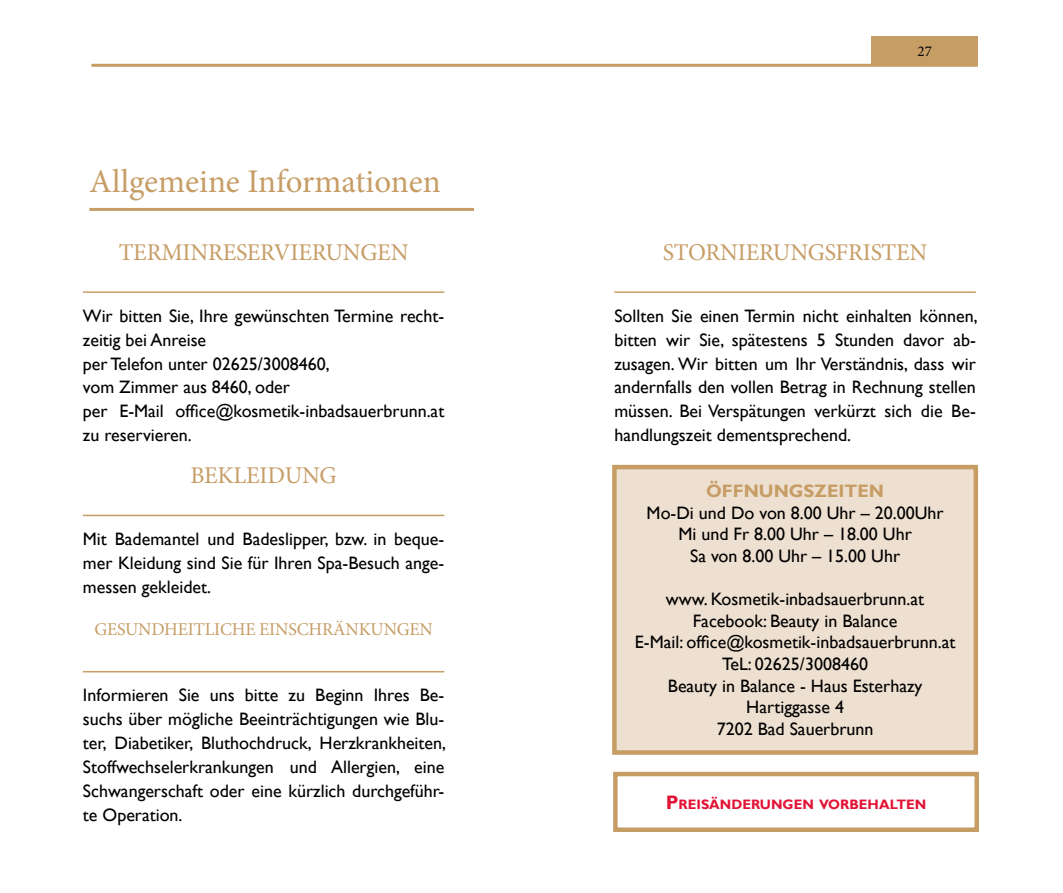
<style>
.page{position:relative;width:1063px;height:893px;background:#fff}
.page>*{position:absolute;margin:0;border:0;box-sizing:border-box;transform-origin:0 0}
.t1{font:33px "Minion Pro";color:#c79d66}
.t2{font:24px "Minion Pro";letter-spacing:-.01em;color:#c79d66}
.t3{font:18px/24px "Gill Sans";color:#000;text-align:justify}
.t4{font:18px "Minion Pro";letter-spacing:-.01em;color:#c79d66}
.t5{font:700 18px "Gill Sans";color:#c79d66}
.t6{font:15px "Minion Pro";color:#000}
.t7{font:700 13.65px "Gill Sans";color:#e21436}
.s1{font-size:19.5px}
</style>
<div class="page">
<hr style="left:91px;top:64px;width:887px;height:3px;background:#c79d66">
<div style="left:872px;top:36px;width:106px;height:28px;background:#c79d66"></div>
<hr style="left:89px;top:208px;width:385px;height:3px;background:#c79d66">
<hr style="left:83px;top:291px;width:361px;height:2px;background:#c79d66">
<hr style="left:83px;top:515px;width:361px;height:1px;background:#c79d66">
<hr style="left:83px;top:671px;width:361px;height:1px;background:#c79d66">
<hr style="left:614px;top:291px;width:362px;height:2px;background:#c79d66">
<div style="left:614px;top:467px;width:362px;height:285px;background:#eee0d0"></div>
<div style="left:612px;top:465px;width:366px;height:290px;border:4px solid #c79d66"></div>
<div style="left:613px;top:772px;width:366px;height:60px;border:4px solid #c79d66"></div>
<h1 class="t1" style="left:89px;top:160px;width:353px">Allgemeine Informationen</h1>
<h2 class="t2" style="left:119px;top:236px;width:291px">TERMINRESERVIERUNGEN</h2>
<p class="t3" style="left:83px;top:304px;width:363px;text-align:left">Wir bitten Sie, Ihre gewünschten Termine recht&shy;zeitig bei Anreise<br>per Telefon unter 02625/3008460,<br>vom Zimmer aus 8460, oder<br>per E-Mail office@kosmetik-inbadsauerbrunn.at zu reservieren.</p>
<h2 class="t2" style="left:190px;top:459px;width:148px">BEKLEIDUNG</h2>
<p class="t3" style="left:83px;top:527px;width:363px">Mit Bademantel und Badeslipper, bzw. in beque&shy;mer Kleidung sind Sie für Ihren Spa-Besuch ange&shy;messen gekleidet.</p>
<p class="t4" style="left:94px;top:617px;width:340px">GESUNDHEITLICHE EINSCHRÄNKUNGEN</p>
<p class="t3" style="left:83px;top:683px;width:365px">Informieren Sie uns bitte zu Beginn Ihres Be&shy;suchs über mögliche Beeinträchtigungen wie Blu&shy;ter, Diabetiker, Bluthochdruck, Herzkrankheiten, Stoffwechselerkrankungen und Allergien, eine Schwangerschaft oder eine kürzlich durchgeführ&shy;te Operation.</p>
<p class="t6" style="left:918px;top:41px;width:16px">27</p>
<h2 class="t2" style="left:663px;top:236px;width:266px">STORNIERUNGSFRISTEN</h2>
<p class="t3" style="left:614px;top:304px;width:365px">Sollten Sie einen Termin nicht einhalten können, bitten wir Sie, spätestens 5 Stunden davor ab&shy;zusagen. Wir bitten um Ihr Verständnis, dass wir andernfalls den vollen Betrag in Rechnung stellen müssen. Bei Verspätungen verkürzt sich die Be&shy;handlungszeit dementsprechend.</p>
<p class="t5" style="left:706px;top:480px;width:179px">ÖFFNUNGSZEITEN</p>
<p class="t3" style="left:647px;top:502px;width:298px;line-height:21.6px;text-align:center">Mo-Di und Do von 8.00 Uhr – 20.00Uhr<br>Mi und Fr 8.00 Uhr – 18.00 Uhr<br>Sa von 8.00 Uhr – 15.00 Uhr</p>
<p class="t3" style="left:635px;top:589px;width:322px;line-height:21.6px;text-align:center">www. Kosmetik-inbadsauerbrunn.at<br>Facebook: Beauty in Balance<br>E-Mail: office@kosmetik-inbadsauerbrunn.at<br>TeL: 02625/3008460<br>Beauty in Balance - Haus Esterhazy<br>Hartiggasse 4<br>7202 Bad Sauerbrunn</p>
<p class="t7" style="left:666px;top:796px;width:262px"><span class="s1">P</span>REISÄNDERUNGEN VORBEHALTEN</p>
</div>
